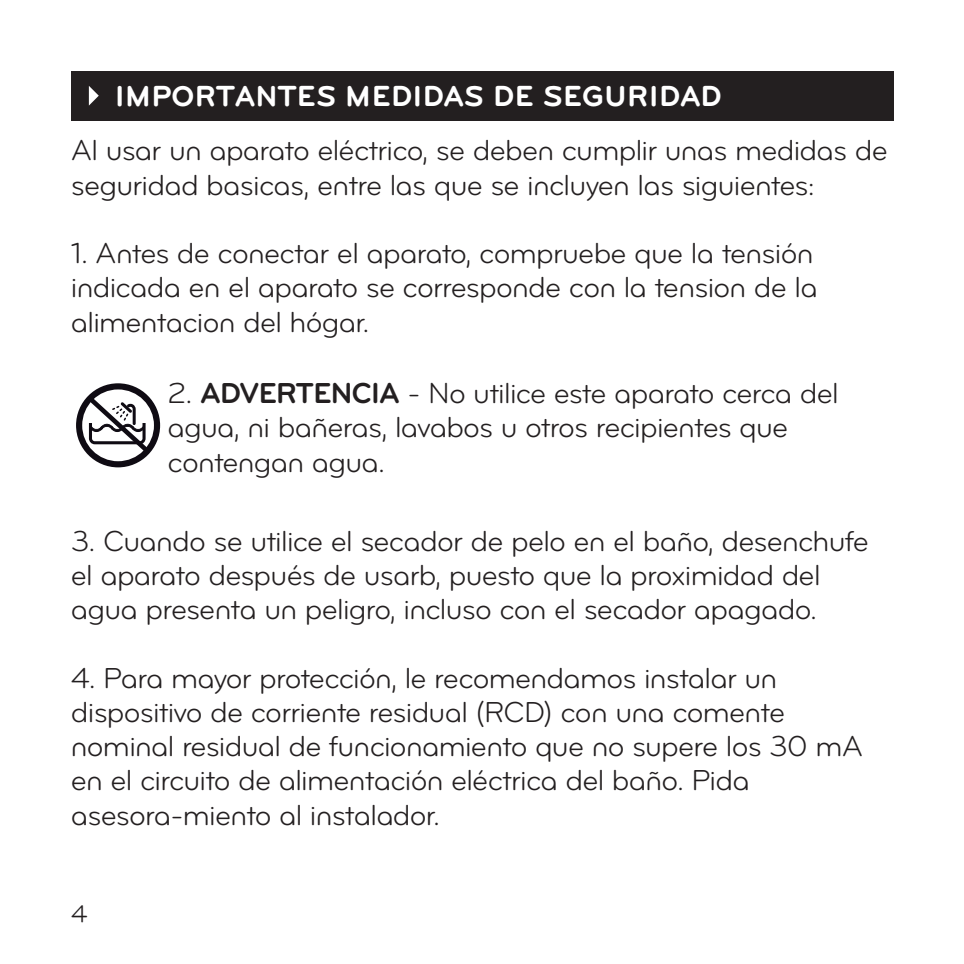
<style>
.page{position:relative;width:964px;height:964px;background:#fff}
.page>*{position:absolute;margin:0;border:0;box-sizing:border-box;transform-origin:0 0}
.t1{font:30px/34.2px "Bryant Regular Alternate";letter-spacing:-.025em;color:#231f20}
.t2{font:700 30px "Bryant";color:#fff}
.t3{font:25px "Bryant";color:#231f20}
.s1{font-family:"Bryant Bold Alternate"}
</style>
<div class="page">
<div style="left:71px;top:71px;width:822px;height:49px;background:#231f20"></div>
<svg style="left:89px;top:86px;width:10px;height:20px"></svg>
<svg style="left:76px;top:383px;width:84px;height:84px"></svg>
<p class="t2" style="left:115px;top:79px;width:608px">IMPORTANTES MEDIDAS DE SEGURIDAD</p>
<p class="t1" style="left:71px;top:134px;width:818px">Al usar un aparato eléctrico, se deben cumplir unas medidas de seguridad basicas, entre las que se incluyen las siguientes:</p>
<p class="t1" style="left:71px;top:237px;width:748px">1. Antes de conectar el aparato, compruebe que la tensión indicada en el aparato se corresponde con la tension de la alimentacion del hógar.</p>
<p class="t1" style="left:168px;top:377px;width:672px">2. <span class="s1">ADVERTENCIA</span> - No utilice este aparato cerca del agua, ni bañeras, lavabos u otros recipientes que contengan agua.</p>
<p class="t1" style="left:71px;top:524px;width:800px">3. Cuando se utilice el secador de pelo en el baño, desenchufe el aparato después de usarb, puesto que la proximidad del agua presenta un peligro, incluso con el secador apagado.</p>
<p class="t1" style="left:71px;top:661px;width:794px">4. Para mayor protección, le recomendamos instalar un dispositivo de corriente residual (RCD) con una comente nominal residual de funcionamiento que no supere los 30 mA en el circuito de alimentación eléctrica del baño. Pida asesora-miento al instalador.</p>
<p class="t3" style="left:71px;top:900px;width:19px">4</p>
</div>
